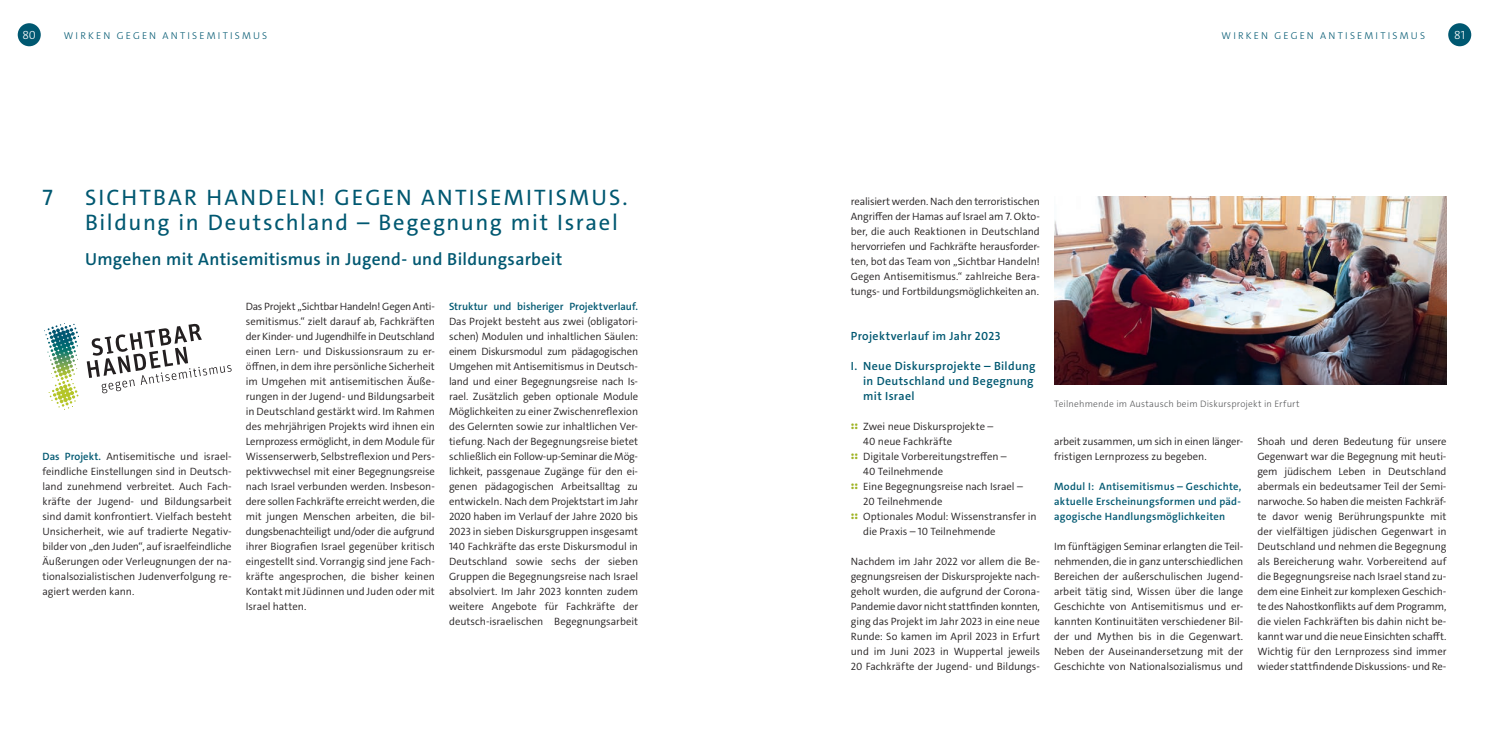
<style>
.page{position:relative;width:1489px;height:745px;background:#fff}
.page>*{position:absolute;margin:0;border:0;box-sizing:border-box;transform-origin:0 0}
.t1{font:22.5px/25px "The Sans E4 s";letter-spacing:.085em;color:#005871}
.t2{font:600 17.5px "The Sans E4 s";letter-spacing:.015em;color:#005871}
.t3{font:600 11.88px/15px "The Sans E4 s";letter-spacing:.03em;color:#005871}
.t4{font:300 11.88px "The Sans E4 s";color:#fff}
.t5{font:300 10.62px/15px "The Sans E4 s";color:#231f20;text-align:justify}
.t6{font:600 10.62px/15px "The Sans E4 s";letter-spacing:.015em;color:#005871;text-align:justify}
.t7{font:300 10px "The Sans E4 s";letter-spacing:.215em;color:#005871}
.t8{font:300 9.38px "The Sans E4 s";letter-spacing:.02em;color:#57585a}
.s1{font-weight:600;color:#005871}
.s2{font-weight:900;font-size:11.25px;color:#a0b427}
</style>
<div class="page">
<div style="left:1447px;top:23px;width:23px;height:23px;background:#005871;border-radius:50%"></div>
<div style="left:18px;top:23px;width:23px;height:23px;background:#005871;border-radius:50%"></div>
<svg style="left:87px;top:323px;width:144px;height:70px"></svg>
<svg style="left:48px;top:323px;width:28px;height:45px"></svg>
<img style="left:1054px;top:197px;width:392px;height:187px">
<p class="t4" style="left:22px;top:27px;width:15px">80</p>
<p class="t7" style="left:64px;top:29px;width:205px">WIRKEN GEGEN ANTISEMITISMUS</p>
<p class="t7" style="left:1221px;top:29px;width:205px">WIRKEN GEGEN ANTISEMITISMUS</p>
<p class="t4" style="left:1454px;top:27px;width:12px">81</p>
<h1 class="t1" style="left:43px;top:184px;width:12px">7</h1>
<h1 class="t1" style="left:85px;top:184px;width:544px">SICHTBAR HANDELN! GEGEN ANTISEMITISMUS.<br>Bildung in Deutschland – Begegnung mit Israel</h1>
<h2 class="t2" style="left:85px;top:247px;width:478px">Umgehen mit Antisemitismus in Jugend- und Bildungsarbeit</h2>
<p class="t5" style="left:43px;top:448px;width:190px"><span class="s1">Das Projekt.</span> Antisemitische und israel&shy;feindliche Einstellungen sind in Deutsch&shy;land zunehmend verbreitet. Auch Fach&shy;kräfte der Jugend- und Bildungsarbeit sind damit konfrontiert. Vielfach besteht Unsicherheit, wie auf tradierte Negativ&shy;bilder von „den Juden“, auf israelfeindliche Äußerungen oder Verleugnungen der na&shy;tionalsozialistischen Judenverfolgung re&shy;agiert werden kann.</p>
<p class="t5" style="left:246px;top:298px;width:191px">Das Projekt „Sichtbar Handeln! Gegen Anti&shy;semitismus.“ zielt darauf ab, Fachkräften der Kinder- und Jugendhilfe in Deutschland einen Lern- und Diskussionsraum zu er&shy;öffnen, in dem ihre persönliche Sicherheit im Umgehen mit antisemitischen Äuße&shy;rungen in der Jugend- und Bildungsarbeit in Deutschland gestärkt wird. Im Rahmen des mehrjährigen Projekts wird ihnen ein Lernprozess ermöglicht, in dem Module für Wissenserwerb, Selbstreflexion und Pers&shy;pektivwechsel mit einer Begegnungsreise nach Israel verbunden werden. Insbeson&shy;dere sollen Fachkräfte erreicht werden, die mit jungen Menschen arbeiten, die bil&shy;dungsbenachteiligt und/oder die aufgrund ihrer Biografien Israel gegenüber kritisch eingestellt sind. Vorrangig sind jene Fach&shy;kräfte angesprochen, die bisher keinen Kontakt mit Jüdinnen und Juden oder mit Israel hatten.</p>
<p class="t6" style="left:449px;top:298px;width:190px">Struktur und bisheriger Projektverlauf.</p>
<p class="t5" style="left:449px;top:313px;width:190px">Das Projekt besteht aus zwei (obligatori&shy;schen) Modulen und inhaltlichen Säulen: einem Diskursmodul zum pädagogischen Umgehen mit Antisemitismus in Deutsch&shy;land und einer Begegnungsreise nach Is&shy;rael. Zusätzlich geben optionale Module Möglichkeiten zu einer Zwischenreflexion des Gelernten sowie zur inhaltlichen Ver&shy;tiefung. Nach der Begegnungsreise bietet schließlich ein Follow-up-Seminar die Mög&shy;lichkeit, passgenaue Zugänge für den ei&shy;genen pädagogischen Arbeitsalltag zu entwickeln. Nach dem Projektstart im Jahr 2020 haben im Verlauf der Jahre 2020 bis 2023 in sieben Diskursgruppen insgesamt 140 Fachkräfte das erste Diskursmodul in Deutschland sowie sechs der sieben Gruppen die Begegnungsreise nach Israel absolviert. Im Jahr 2023 konnten zudem weitere Angebote für Fachkräfte der deutsch-israelischen Begegnungsarbeit</p>
<p class="t5" style="left:850px;top:193px;width:190px">realisiert werden. Nach den terroristischen Angriffen der Hamas auf Israel am 7. Okto&shy;ber, die auch Reaktionen in Deutschland hervorriefen und Fachkräfte herausforder&shy;ten, bot das Team von „Sichtbar Handeln!<br>Gegen Antisemitismus.“ zahlreiche Bera&shy;tungs- und Fortbildungsmöglichkeiten an.</p>
<p class="t3" style="left:850px;top:328px;width:151px">Projektverlauf im Jahr 2023</p>
<p class="t3" style="left:863px;top:358px;width:174px;text-indent:-12px">I. Neue Diskursprojekte – Bildung in Deutschland und Begegnung mit Israel</p>
<p class="t5" style="left:850px;top:418px;width:144px"><span class="s2">::</span> Zwei neue Diskursprojekte –</p>
<p class="t5" style="left:863px;top:433px;width:90px">40 neue Fachkräfte</p>
<p class="t5" style="left:850px;top:448px;width:157px"><span class="s2">::</span> Digitale Vorbereitungstreffen –</p>
<p class="t5" style="left:863px;top:463px;width:81px">40 Teilnehmende</p>
<p class="t5" style="left:850px;top:478px;width:173px"><span class="s2">::</span> Eine Begegnungsreise nach Israel –</p>
<p class="t5" style="left:863px;top:493px;width:81px">20 Teilnehmende</p>
<p class="t5" style="left:850px;top:508px;width:187px"><span class="s2">::</span> Optionales Modul: Wissenstransfer in</p>
<p class="t5" style="left:863px;top:523px;width:134px">die Praxis – 10 Teilnehmende</p>
<p class="t5" style="left:850px;top:553px;width:190px">Nachdem im Jahr 2022 vor allem die Be&shy;gegnungsreisen der Diskursprojekte nach&shy;geholt wurden, die aufgrund der Corona-Pandemie davor nicht stattfinden konnten, ging das Projekt im Jahr 2023 in eine neue Runde: So kamen im April 2023 in Erfurt und im Juni 2023 in Wuppertal jeweils 20 Fachkräfte der Jugend- und Bildungs-</p>
<p class="t8" style="left:1054px;top:397px;width:247px">Teilnehmende im Austausch beim Diskursprojekt in Erfurt</p>
<p class="t5" style="left:1054px;top:433px;width:190px">arbeit zusammen, um sich in einen länger&shy;fristigen Lernprozess zu begeben.</p>
<p class="t6" style="left:1054px;top:478px;width:189px">Modul I: Antisemitismus – Geschichte, aktuelle Erscheinungsformen und päd&shy;agogische Handlungsmöglichkeiten</p>
<p class="t5" style="left:1054px;top:538px;width:190px">Im fünftägigen Seminar erlangten die Teil&shy;nehmenden, die in ganz unterschiedlichen Bereichen der außerschulischen Jugend&shy;arbeit tätig sind, Wissen über die lange Geschichte von Antisemitismus und er&shy;kannten Kontinuitäten verschiedener Bil&shy;der und Mythen bis in die Gegenwart.<br>Neben der Auseinandersetzung mit der Geschichte von Nationalsozialismus und</p>
<p class="t5" style="left:1257px;top:433px;width:190px">Shoah und deren Bedeutung für unsere Gegenwart war die Begegnung mit heuti&shy;gem jüdischem Leben in Deutschland abermals ein bedeutsamer Teil der Semi&shy;narwoche. So haben die meisten Fachkräf&shy;te davor wenig Berührungspunkte mit der vielfältigen jüdischen Gegenwart in Deutschland und nehmen die Begegnung als Bereicherung wahr. Vorbereitend auf die Begegnungsreise nach Israel stand zu&shy;dem eine Einheit zur komplexen Geschich&shy;te des Nahostkonflikts auf dem Programm, die vielen Fachkräften bis dahin nicht be&shy;kannt war und die neue Einsichten schafft.<br>Wichtig für den Lernprozess sind immer wieder stattfindende Diskussions- und Re-</p>
</div>
